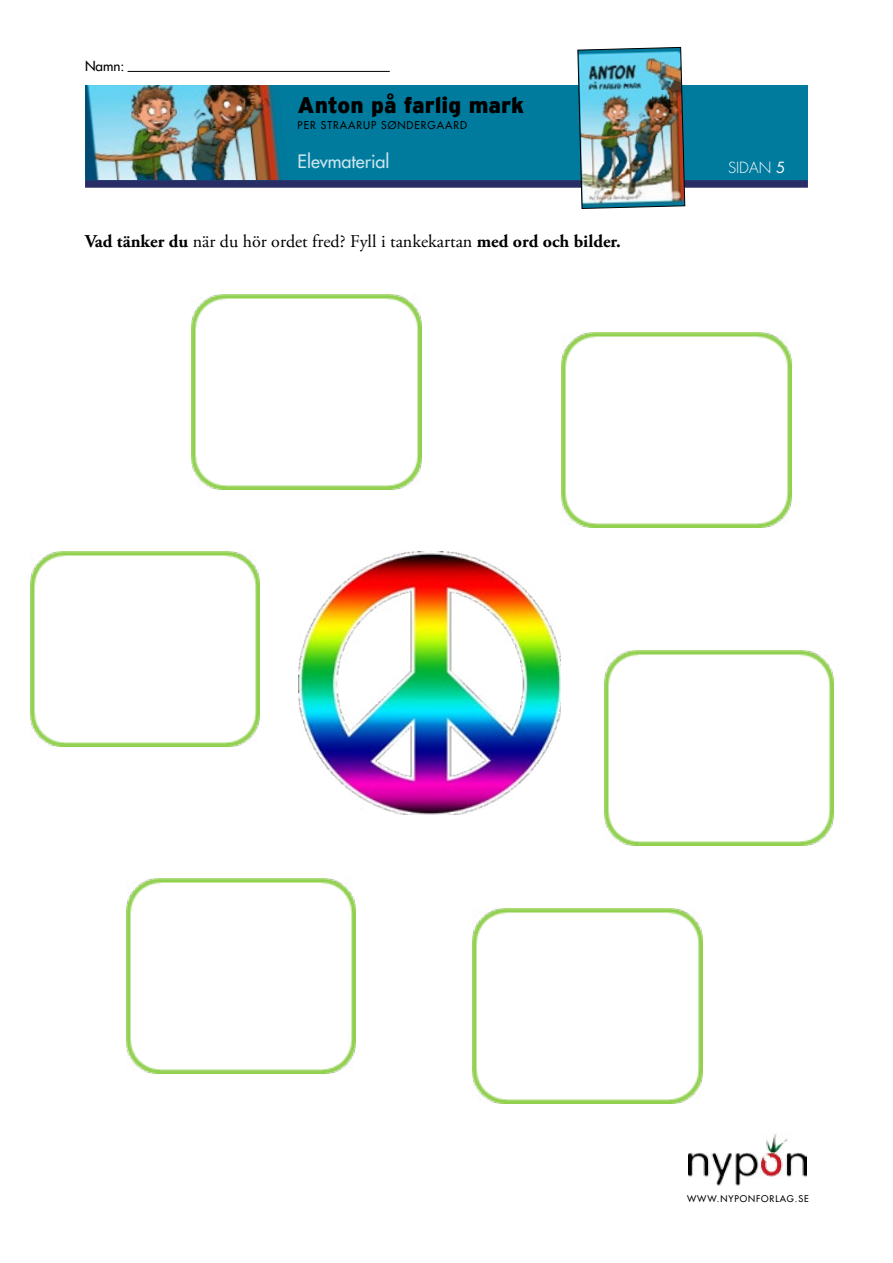
<style>
.page{position:relative;width:893px;height:1263px;background:#fff}
.page>*{position:absolute;margin:0;border:0;box-sizing:border-box;transform-origin:0 0}
.t1{font:900 22.5px "Interstate Mono";color:#000}
.t2{font:18px "Adobe Garamond Pro";color:#000}
.t3{font:18px "Futura LT";color:#c8e4ed}
.t4{font:300 15px "Futura Std";color:#fff}
.t5{font:13.5px "Futura LT";color:#000}
.t6{font:10.5px "Futura LT";letter-spacing:.09em;color:#000}
.t7{font:9px "Futura LT";letter-spacing:.1em;color:#000}
.s1{font-weight:700}
.s2{font-weight:400}
</style>
<div class="page">
<hr style="left:128px;top:71px;width:262px;height:1px;background:#000">
<div style="left:85px;top:85px;width:723px;height:95px;background:#007b9e"></div>
<img style="left:85px;top:85px;width:196px;height:95px">
<div style="left:85px;top:180px;width:723px;height:8px;background:#292d66"></div>
<img style="left:577px;top:47px;width:108px;height:162px">
<img style="left:688px;top:1133px;width:119px;height:53px">
<img style="left:298px;top:552px;width:262px;height:262px">
<img style="left:192px;top:295px;width:229px;height:195px">
<img style="left:562px;top:332px;width:229px;height:195px">
<img style="left:604px;top:650px;width:230px;height:195px">
<img style="left:473px;top:908px;width:229px;height:195px">
<img style="left:127px;top:878px;width:229px;height:195px">
<img style="left:31px;top:552px;width:229px;height:195px">
<p class="t5" style="left:85px;top:57px;width:41px">Namn:</p>
<p class="t1" style="left:298px;top:92px;width:228px">Anton på farlig mark</p>
<p class="t3" style="left:298px;top:150px;width:93px">Elevmaterial</p>
<p class="t6" style="left:298px;top:118px;width:171px">PER STRAARUP SØNDERGAARD</p>
<p class="t2" style="left:85px;top:230px;width:537px"><span class="s1">Vad tänker du</span> när du hör ordet fred? Fyll i tankekartan <span class="s1">med ord och bilder.</span></p>
<p class="t4" style="left:728px;top:158px;width:59px">SIDAN <span class="s2">5</span></p>
<p class="t7" style="left:687px;top:1193px;width:123px">WWW.NYPONFORLAG.SE</p>
</div>
